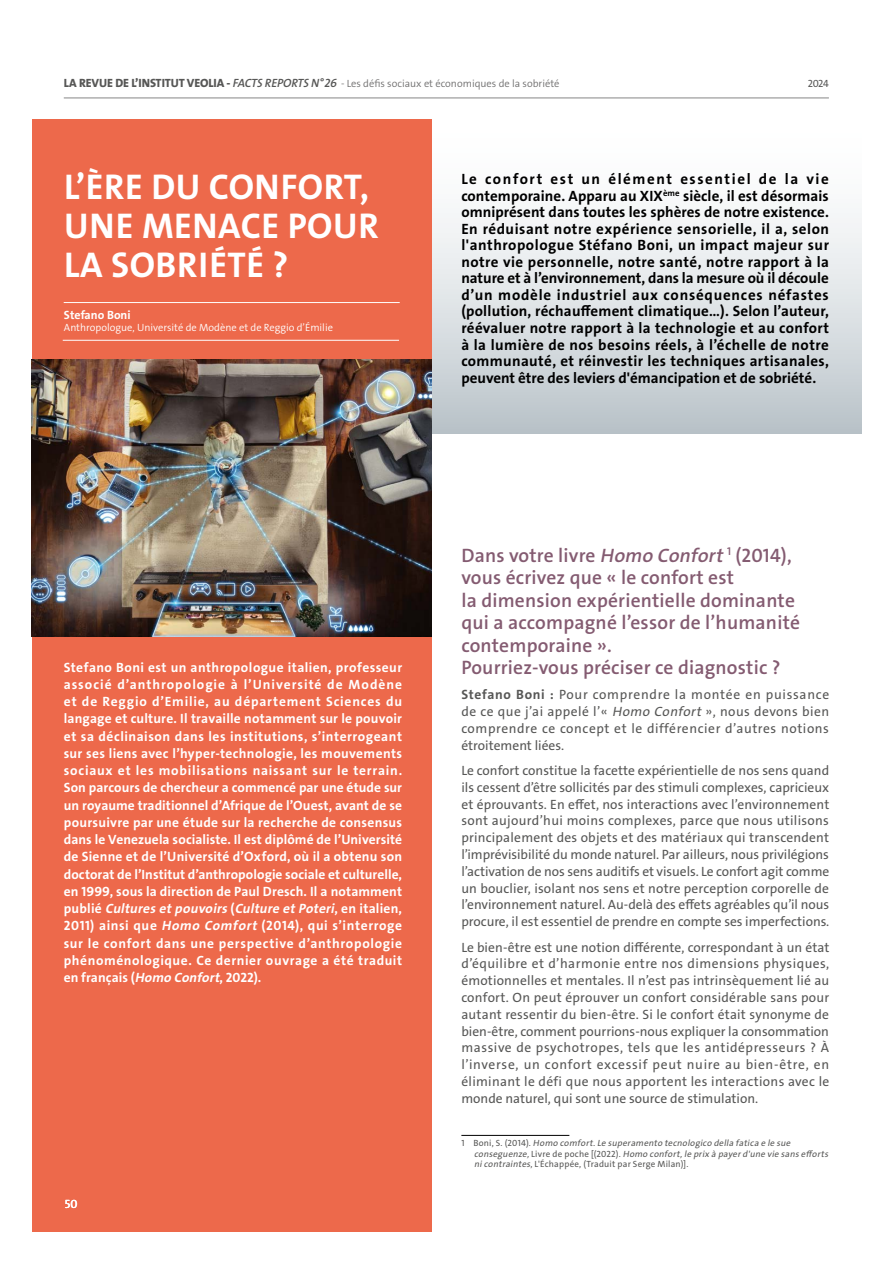
<style>
.page{position:relative;width:893px;height:1263px;background:#fff}
.page>*{position:absolute;margin:0;border:0;box-sizing:border-box;transform-origin:0 0}
.t1{font:36px/39px "The Sans Veolia W7 Bld";letter-spacing:.015em;color:#fff}
.t2{font:19.5px/22.5px "The Sans Veolia W6 Se Bld";letter-spacing:.01em;color:#845b71}
.t3{font:15px/16.5px "The Sans Veolia W7 Bld";color:#000;text-align:justify}
.t4{font:13.5px/16.8px "The Sans Veolia W5 Pla";color:#575756;text-align:justify}
.t5{font:13.5px/17.2px "The Sans Veolia W7 Bld";letter-spacing:.04em;color:#fff;text-align:justify}
.t6{font:12px "The Sans Veolia W7 Bld";color:#fff}
.t7{font:12px "The Sans Veolia W5 Pla";color:#fff}
.t8{font:10.5px "The Sans Veolia W4 Se Lig";color:#706f6f}
.t9{font:10.5px "The Sans Veolia W4 Se Lig";color:#fff}
.t10{font:10.5px "The Sans Veolia W5 Pla";color:#575756}
.t11{font:italic 9px/10.5px "The Sans Veolia W5 Pla";color:#575756}
.s1{font-family:"The Sans Veolia W8 Ex Bld";font-size:12px;color:#575756}
.s2{font-family:"The Sans Veolia W6 Se Bld It";font-size:12px;color:#575756}
.s3{font-style:italic}
.s4{font-family:"The Sans Veolia W7 Bld"}
.s5{font-style:normal}
</style>
<div class="page">
<div style="left:405px;top:119px;width:456px;height:315px;background:linear-gradient(to bottom,#fff,#bfc7cd)"></div>
<div style="left:32px;top:119px;width:400px;height:1112px;background:#ed694b"></div>
<img style="left:32px;top:359px;width:400px;height:277px">
<hr style="left:461px;top:1135px;width:108px;height:1px;background:#000">
<hr style="left:64px;top:302px;width:336px;height:1px;background:#fff">
<hr style="left:63px;top:340px;width:336px;height:1px;background:#fff">
<hr style="left:64px;top:98px;width:765px;height:1px;background:#878787">
<p class="t8" style="left:64px;top:77px;width:497px"><span class="s1">LA REVUE DE L’INSTITUT VEOLIA -</span> <span class="s2">FACTS REPORTS N°26</span> - Les défis sociaux et économiques de la sobriété</p>
<p class="t10" style="left:808px;top:77px;width:23px">2024</p>
<h1 class="t1" style="left:64px;top:167px;width:316px">L’ÈRE DU CONFORT,<br>UNE MENACE POUR<br>LA SOBRIÉTÉ ?</h1>
<p class="t6" style="left:64px;top:307px;width:68px">Stefano Boni</p>
<p class="t9" style="left:64px;top:320px;width:271px">Anthropologue, Université de Modène et de Reggio d’Émilie</p>
<p class="t3" style="left:461px;top:171px;width:369px">Le confort est un élément essentiel de la vie contemporaine. Apparu au XIX<sup>ème</sup> siècle, il est désormais omniprésent dans toutes les sphères de notre existence.<br>En réduisant notre expérience sensorielle, il a, selon l'anthropologue Stéfano Boni, un impact majeur sur notre vie personnelle, notre santé, notre rapport à la nature et à l’environnement, dans la mesure où il découle d’un modèle industriel aux conséquences néfastes (pollution, réchauffement climatique...). Selon l’auteur, réévaluer notre rapport à la technologie et au confort à la lumière de nos besoins réels, à l’échelle de notre communauté, et réinvestir les techniques artisanales, peuvent être des leviers d'émancipation et de sobriété.</p>
<p class="t5" style="left:64px;top:658px;width:340px">Stefano Boni est un anthropologue italien, professeur associé d’anthropologie à l’Université de Modène et de Reggio d’Emilie, au département Sciences du langage et culture. Il travaille notamment sur le pouvoir et sa déclinaison dans les institutions, s’interrogeant sur ses liens avec l’hyper-technologie, les mouvements sociaux et les mobilisations naissant sur le terrain.<br>Son parcours de chercheur a commencé par une étude sur un royaume traditionnel d’Afrique de l’Ouest, avant de se poursuivre par une étude sur la recherche de consensus dans le Venezuela socialiste. Il est diplômé de l’Université de Sienne et de l’Université d’Oxford, où il a obtenu son doctorat de l’Institut d’anthropologie sociale et culturelle, en 1999, sous la direction de Paul Dresch. Il a notamment p u b l i é <span class="s3">Cultures etpouvoirs</span> ( <span class="s3">Culture etPoteri</span>, e n i t a l i e n , 2011) ainsi que <span class="s3">Homo Comfort</span> (2014), qui s’interroge sur le confort dans une perspective d’anthropologie phénoménologique. Ce dernier ouvrage a été traduit en français (<span class="s3">Homo Confort</span>, 2022).</p>
<p class="t7" style="left:65px;top:1196px;width:14px">50</p>
<h2 class="t2" style="left:461px;top:544px;width:340px">Dans votre livre <span class="s3">Homo Confort</span><sup>1</sup> (2014), vous écrivez que « le confort est<br>la dimension expérientielle dominante qui a accompagné l’essor de l’humanité contemporaine ».<br>Pourriez-vous préciser ce diagnostic ?</h2>
<p class="t4" style="left:461px;top:686px;width:369px"><span class="s4">Stefano Boni :</span> Pour comprendre la montée en puissance de ce que j’ai appelé l’« <span class="s3">Homo Confort</span> », nous devons bien comprendre ce concept et le différencier d’autres notions étroitement liées.</p>
<p class="t4" style="left:461px;top:762px;width:369px">Le confort constitue la facette expérientielle de nos sens quand ils cessent d’être sollicités par des stimuli complexes, capricieux et éprouvants. En effet, nos interactions avec l’environnement sont aujourd’hui moins complexes, parce que nous utilisons principalement des objets et des matériaux qui transcendent l’imprévisibilité du monde naturel. Par ailleurs, nous privilégions l’activation de nos sens auditifs et visuels. Le confort agit comme un bouclier, isolant nos sens et notre perception corporelle de l’environnement naturel. Au-delà des effets agréables qu’il nous procure, il est essentiel de prendre en compte ses imperfections.</p>
<p class="t4" style="left:461px;top:939px;width:370px">Le bien-être est une notion différente, correspondant à un état d’équilibre et d’harmonie entre nos dimensions physiques, émotionnelles et mentales. Il n’est pas intrinsèquement lié au confort. On peut éprouver un confort considérable sans pour autant ressentir du bien-être. Si le confort était synonyme de bien-être, comment pourrions-nous expliquer la consommation massive de psychotropes, tels que les antidépresseurs ? À l’inverse, un confort excessif peut nuire au bien-être, en éliminant le défi que nous apportent les interactions avec le monde naturel, qui sont une source de stimulation.</p>
<p class="t11" style="left:474px;top:1138px;width:358px;text-indent:-13px"><span class="s5">1 B o n i , S . ( 2 0 1 4) .</span> Homo comfort.Le superamento tecnologico della fatica e le sue conseguenze,<span class="s5">L i v re d e p o c h e [ ( 2 0 2 2) .</span> Homo confort,le prix à payerd'une vie sans efforts nicontraintes<span class="s5">, L'Échappée, (Traduit par Serge Milan)].</span></p>
</div>
